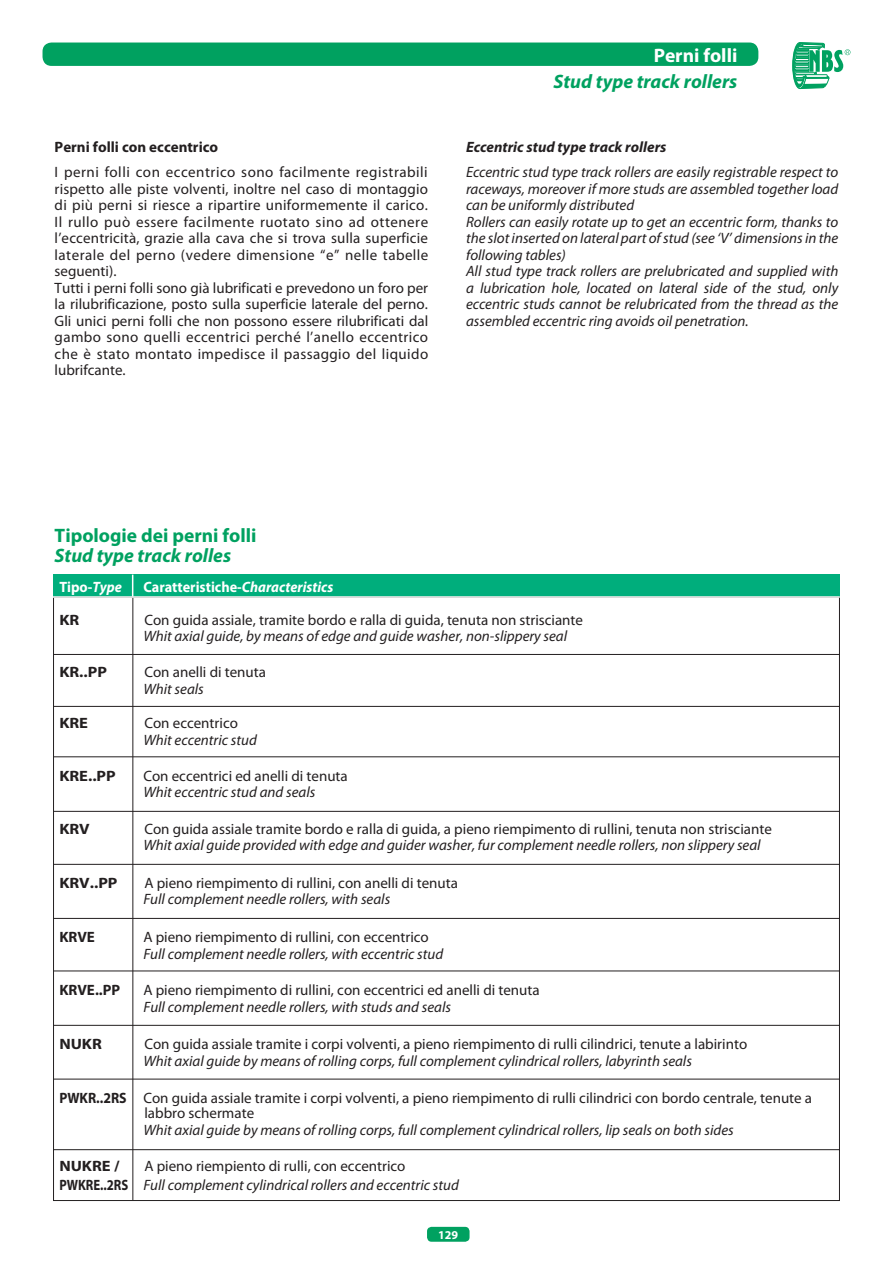
<style>
.page{position:relative;width:893px;height:1263px;background:#fff}
.page>*{position:absolute;margin:0;border:0;box-sizing:border-box;transform-origin:0 0}
.t1{font:italic 700 19.5px "Myriad Pro";color:#00a160}
.t2{font:700 19.5px "Myriad Pro";color:#00a160}
.t3{font:700 19.5px "Myriad Pro";color:#fff}
.t4{font:italic 15px/16.5px "Myriad Pro";color:#231f20}
.t5{font:15px/16.5px "Myriad Pro";letter-spacing:.02em;color:#231f20}
.t6{font:15px/15px "Myriad Pro";color:#231f20}
.t7{font:700 15px "Myriad Pro";color:#fff;scale:.95 1}
.t8{font:700 15px "Myriad Pro";color:#231f20;scale:1.1 1}
.t9{font:700 15px "Myriad Pro";color:#231f20}
.t10{font:italic 700 15px "Myriad Pro";color:#231f20}
.t11{font:700 12px "Myriad Pro";color:#fff}
.s1{font-style:italic}
.s2{font-weight:700}
.s3{font-style:normal}
.s4{font-weight:700;font-style:normal}
</style>
<div class="page">
<div style="left:427px;top:1227px;width:43px;height:15px;background:#00a160;border-radius:4px"></div>
<div style="left:43px;top:43px;width:715px;height:23px;background:#00a160;border-radius:9px"></div>
<svg style="left:793px;top:42px;width:57px;height:47px"></svg>
<div style="left:53px;top:575px;width:787px;height:22px;background:#00ae7c"></div>
<svg style="left:132px;top:575px;width:1px;height:21px"></svg>
<svg style="left:53px;top:598px;width:787px;height:603px"></svg>
<hr style="left:132px;top:597px;width:1px;height:603px;background:#231f20">
<hr style="left:50px;top:596px;width:790px;height:2px;background:#fff">
<p class="t9" style="left:55px;top:142px;width:165px">Perni folli con eccentrico</p>
<p class="t5" style="left:55px;top:166px;width:375px">I perni folli con eccentrico sono facilmente registrabili rispetto alle piste volventi, inoltre nel caso di montaggio di più perni si riesce a ripartire uniformemente il carico.<br>Il rullo può essere facilmente ruotato sino ad ottenere l’eccentricità, grazie alla cava che si trova sulla superficie laterale del perno (vedere dimensione “e” nelle tabelle seguenti).<br>Tutti i perni folli sono già lubrificati e prevedono un foro per la rilubrificazione, posto sulla superficie laterale del perno.<br>Gli unici perni folli che non possono essere rilubrificati dal gambo sono quelli eccentrici perché l’anello eccentrico che è stato montato impedisce il passaggio del liquido lubrifcante.</p>
<h1 class="t3" style="left:654px;top:48px;width:85px">Perni folli</h1>
<h1 class="t1" style="left:554px;top:74px;width:185px">Stud type track rollers</h1>
<p class="t10" style="left:466px;top:142px;width:202px">Eccentric stud type track rollers</p>
<p class="t4" style="left:466px;top:166px;width:374px">Eccentric stud type track rollers are easily registrable respect to raceways, moreover if more studs are assembled together load can be uniformly distributed<br>Rollers can easily rotate up to get an eccentric form, thanks to the slotinserted on lateral part ofstud (see ‘V’ dimensionsin the following tables)<br>All stud type track rollers are prelubricated and supplied with a lubrication hole, located on lateral side of the stud, only eccentric studs cannot be relubricated from the thread as the assembled eccentric ring avoids oil penetration.</p>
<h1 class="t2" style="left:55px;top:529px;width:203px">Tipologie dei perni folli</h1>
<h1 class="t1" style="left:55px;top:548px;width:178px">Stud type track rolles</h1>
<p class="t7" style="left:59px;top:581px;width:68px">Tipo-<span class="s1">Type</span></p>
<p class="t7" style="left:143px;top:581px;width:201px">Caratteristiche-<span class="s1">Characteristics</span></p>
<p class="t8" style="left:59px;top:614px;width:20px">KR</p>
<p class="t6" style="left:144px;top:614px;width:440px">Con guida assiale, tramite bordo e ralla di guida, tenuta non strisciante</p>
<p class="t4" style="left:143px;top:629px;width:425px">Whit axial guide, by means of edge and guide washer, non-slippery seal</p>
<p class="t8" style="left:59px;top:666px;width:45px">KR..PP</p>
<p class="t6" style="left:144px;top:666px;width:123px">Con anelli di tenuta</p>
<p class="t4" style="left:143px;top:682px;width:62px">Whit seals</p>
<p class="t8" style="left:59px;top:717px;width:28px">KRE</p>
<p class="t6" style="left:144px;top:717px;width:95px">Con eccentrico</p>
<p class="t4" style="left:143px;top:733px;width:115px">Whit eccentric stud</p>
<p class="t8" style="left:59px;top:770px;width:53px">KRE..PP</p>
<p class="t6" style="left:143px;top:770px;width:206px">Con eccentrici ed anelli di tenuta</p>
<p class="t4" style="left:143px;top:785px;width:174px">Whit eccentric stud and seals</p>
<p class="t8" style="left:59px;top:823px;width:29px">KRV</p>
<p class="t6" style="left:144px;top:823px;width:629px">Con guida assiale tramite bordo e ralla di guida, a pieno riempimento di rullini, tenuta non strisciante</p>
<p class="t4" style="left:143px;top:839px;width:619px">Whit axial guide provided with edge and guider washer, fur complement needle rollers, non slippery seal</p>
<p class="t8" style="left:59px;top:877px;width:54px">KRV..PP</p>
<p class="t6" style="left:144px;top:877px;width:315px">A pieno riempimento di rullini, con anelli di tenuta</p>
<p class="t4" style="left:143px;top:893px;width:248px">Full complement needle rollers, with seals</p>
<p class="t9" style="left:59px;top:931px;width:37px">KRVE</p>
<p class="t6" style="left:143px;top:931px;width:287px">A pieno riempimento di rullini, con eccentrico</p>
<p class="t4" style="left:143px;top:947px;width:301px">Full complement needle rollers, with eccentric stud</p>
<p class="t9" style="left:59px;top:984px;width:62px">KRVE..PP</p>
<p class="t6" style="left:143px;top:984px;width:398px">A pieno riempimento di rullini, con eccentrici ed anelli di tenuta</p>
<p class="t4" style="left:143px;top:1000px;width:309px">Full complement needle rollers, with studs and seals</p>
<p class="t8" style="left:59px;top:1038px;width:40px">NUKR</p>
<p class="t6" style="left:144px;top:1038px;width:604px">Con guida assiale tramite i corpi volventi, a pieno riempimento di rulli cilindrici, tenute a labirinto</p>
<p class="t4" style="left:143px;top:1054px;width:550px">Whit axial guide by means of rolling corps, full complement cylindrical rollers, labyrinth seals</p>
<p class="t6" style="left:144px;top:1092px;width:669px;text-indent:-85px"><span class="s2">PWKR..2RS</span> Con guida assiale tramite i corpi volventi, a pieno riempimento di rulli cilindrici con bordo centrale, tenute a labbro schermate</p>
<p class="t4" style="left:143px;top:1123px;width:592px">Whit axial guide by means of rolling corps, full complement cylindrical rollers, lip seals on both sides</p>
<p class="t8" style="left:59px;top:1160px;width:56px">NUKRE /</p>
<p class="t4" style="left:59px;top:1157px;width:401px;line-height:19.5px;text-indent:85px"><span class="s3">A pieno riempiento di rulli, con eccentrico<br></span><span class="s4">PWKRE..2RS</span> Full complement cylindrical rollers and eccentric stud</p>
<p class="t11" style="left:438px;top:1230px;width:21px">129</p>
</div>
